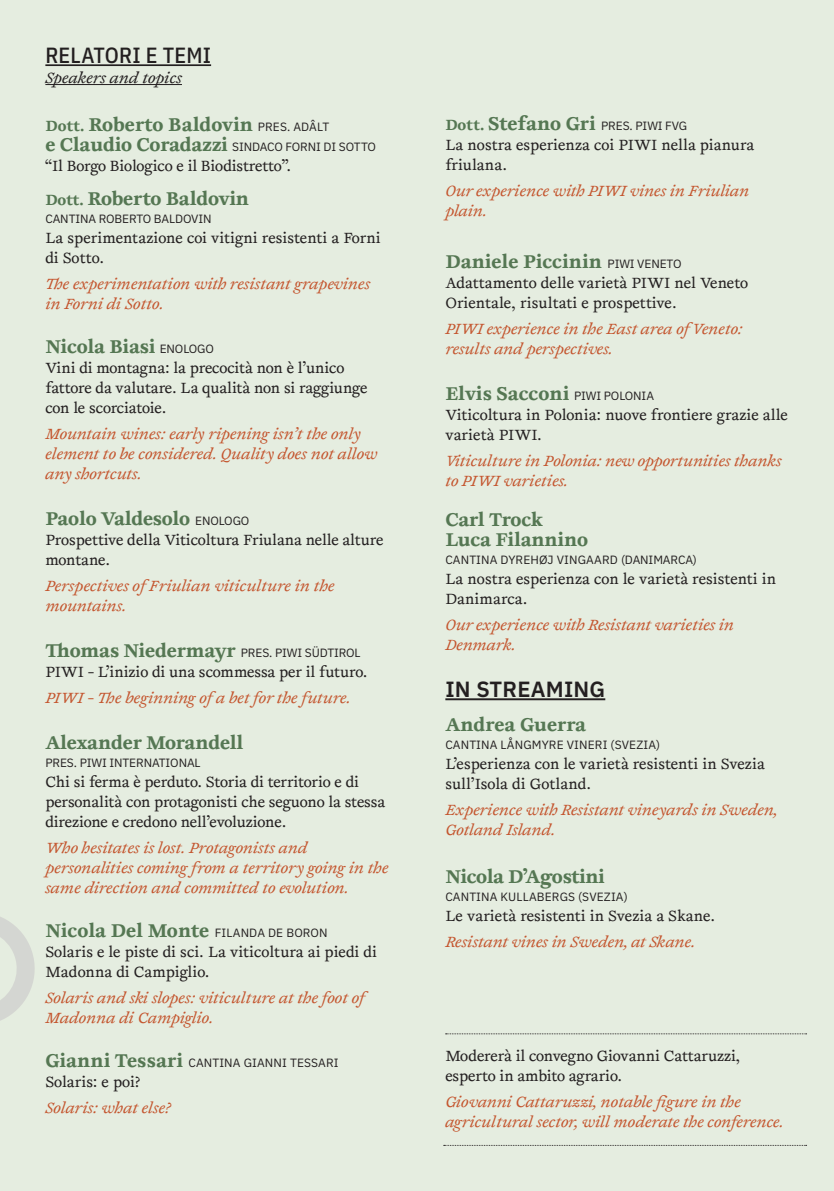
<style>
.page{position:relative;width:834px;height:1191px;background:#fff}
.page>*{position:absolute;margin:0;border:0;box-sizing:border-box;transform-origin:0 0}
.t1{font:500 22px "IBM Plex Sans Cond";letter-spacing:.01em;color:#231f20}
.t2{font:600 22px "IBM Plex Sans";letter-spacing:.01em;color:#231f20}
.t3{font:900 20px/20px "Joly Text";letter-spacing:-.01em;color:#557753}
.t4{font:16px/20px "Joly Text";letter-spacing:-.01em;color:#231f20}
.t5{font:italic 16px/20px "Joly Text";color:#c4562f}
.t6{font:italic 16px "Joly Text";letter-spacing:.005em;color:#231f20}
.t7{font:12px "IBM Plex Sans";letter-spacing:-.01em;color:#231f20}
.t8{font:12px "IBM Plex Sans";letter-spacing:.01em;color:#231f20}
.s1{font-size:16px}
.s2{font-family:"IBM Plex Sans";font-weight:400;font-size:12px;color:#231f20}
.s3{font-family:"Joly Text";font-weight:900;font-size:20px;color:#557753}
.s4{font-family:"Joly Text";font-weight:900;font-size:16px;color:#557753}
</style>
<div class="page">
<div style="left:0;top:0;width:833px;height:1191px;background:#e5ede0"></div>
<svg style="left:0;top:917px;width:35px;height:104px"></svg>
<hr style="left:45px;top:64px;width:166px;height:2px;background:#231f20">
<hr style="left:45px;top:84px;width:137px;height:1px;background:#231f20">
<hr style="left:445px;top:698px;width:160px;height:2px;background:#231f20">
<svg style="left:445px;top:1033px;width:361px;height:1px"></svg>
<svg style="left:443px;top:1145px;width:363px;height:1px"></svg>
<h1 class="t1" style="left:45px;top:38px;width:167px">RELATORI E TEMI</h1>
<p class="t6" style="left:45px;top:65px;width:138px">Speakers and topics</p>
<p class="t3" style="left:45px;top:113px;width:285px"><span class="s1">Dott.</span> Roberto Baldovin <span class="s2">PRES. ADÂLT</span></p>
<p class="t7" style="left:45px;top:137px;width:332px"><span class="s3">e Claudio Coradazzi</span> SINDACO FORNI DI SOTTO</p>
<p class="t4" style="left:45px;top:155px;width:247px">“Il Borgo Biologico e il Biodistretto”.</p>
<p class="t3" style="left:45px;top:187px;width:205px"><span class="s1">Dott.</span> Roberto Baldovin</p>
<p class="t7" style="left:45px;top:209px;width:168px">CANTINA ROBERTO BALDOVIN</p>
<p class="t4" style="left:45px;top:227px;width:337px">La sperimentazione coi vitigni resistenti a Forni di Sotto.</p>
<p class="t5" style="left:45px;top:273px;width:326px">The experimentation with resistant grapevines in Forni di Sotto.</p>
<p class="t3" style="left:45px;top:335px;width:170px">Nicola Biasi <span class="s2">ENOLOGO</span></p>
<p class="t4" style="left:45px;top:357px;width:323px">Vini di montagna: la precocità non è l’unico fattore da valutare. La qualità non si raggiunge con le scorciatoie.</p>
<p class="t5" style="left:45px;top:423px;width:333px">Mountain wines: early ripening isn’t the only element to be considered. Quality does not allow any shortcuts.</p>
<p class="t3" style="left:45px;top:507px;width:205px">Paolo Valdesolo <span class="s2">ENOLOGO</span></p>
<p class="t4" style="left:45px;top:529px;width:339px">Prospettive della Viticoltura Friulana nelle alture montane.</p>
<p class="t5" style="left:45px;top:575px;width:291px">Perspectives of Friulian viticulture in the mountains.</p>
<p class="t7" style="left:45px;top:643px;width:317px"><span class="s3">Thomas Niedermayr</span> PRES. PIWI SÜDTIROL</p>
<p class="t4" style="left:45px;top:661px;width:324px">PIWI - L’inizio di una scommessa per il futuro.</p>
<p class="t5" style="left:45px;top:687px;width:307px">PIWI - The beginning of a bet for the future.</p>
<p class="t3" style="left:45px;top:731px;width:199px">Alexander Morandell</p>
<p class="t7" style="left:45px;top:753px;width:157px">PRES. PIWI INTERNATIONAL</p>
<p class="t4" style="left:45px;top:771px;width:341px">Chi si ferma è perduto. Storia di territorio e di personalità con protagonisti che seguono la stessa direzione e credono nell’evoluzione.</p>
<p class="t5" style="left:45px;top:837px;width:345px">Who hesitates is lost. Protagonists and personalities coming from a territory going in the same direction and committed to evolution.</p>
<p class="t3" style="left:45px;top:919px;width:284px">Nicola Del Monte <span class="s2">FILANDA DE BORON</span></p>
<p class="t4" style="left:45px;top:941px;width:333px">Solaris e le piste di sci. La viticoltura ai piedi di<br>Madonna di Campiglio.</p>
<p class="t5" style="left:45px;top:987px;width:321px">Solaris and ski slopes: viticulture at the foot of<br>Madonna di Campiglio.</p>
<p class="t8" style="left:45px;top:1053px;width:295px"><span class="s3">Gianni Tessari</span> CANTINA GIANNI TESSARI</p>
<p class="t4" style="left:45px;top:1071px;width:97px">Solaris: e poi?</p>
<p class="t5" style="left:45px;top:1097px;width:127px">Solaris: what else?</p>
<p class="t7" style="left:445px;top:117px;width:243px"><span class="s4">Dott.</span> <span class="s3">Stefano Gri</span> PRES. PIWI FVG</p>
<p class="t4" style="left:445px;top:134px;width:310px">La nostra esperienza coi PIWI nella pianura friulana.</p>
<p class="t5" style="left:445px;top:180px;width:305px">Our experience with PIWI vines in Friulian plain.</p>
<p class="t3" style="left:445px;top:250px;width:238px">Daniele Piccinin <span class="s2">PIWI VENETO</span></p>
<p class="t4" style="left:445px;top:272px;width:304px">Adattamento delle varietà PIWI nel Veneto<br>Orientale, risultati e prospettive.</p>
<p class="t5" style="left:445px;top:318px;width:299px">PIWI experience in the East area of Veneto: results and perspectives.</p>
<p class="t3" style="left:445px;top:382px;width:210px">Elvis Sacconi <span class="s2">PIWI POLONIA</span></p>
<p class="t4" style="left:445px;top:404px;width:344px">Viticoltura in Polonia: nuove frontiere grazie alle varietà PIWI.</p>
<p class="t5" style="left:445px;top:450px;width:338px">Viticulture in Polonia: new opportunities thanks to PIWI varieties.</p>
<p class="t3" style="left:445px;top:508px;width:144px">Carl Trock<br>Luca Filannino</p>
<p class="t8" style="left:445px;top:551px;width:253px">CANTINA DYREHØJ VINGAARD (DANIMARCA)</p>
<p class="t4" style="left:445px;top:568px;width:332px">La nostra esperienza con le varietà resistenti in<br>Danimarca.</p>
<p class="t5" style="left:445px;top:614px;width:290px">Our experience with Resistant varieties in<br>Denmark.</p>
<h1 class="t2" style="left:445px;top:671px;width:161px">IN STREAMING</h1>
<p class="t3" style="left:445px;top:712px;width:142px">Andrea Guerra</p>
<p class="t8" style="left:445px;top:735px;width:216px">CANTINA LÅNGMYRE VINERI (SVEZIA)</p>
<p class="t4" style="left:445px;top:752px;width:321px">L’esperienza con le varietà resistenti in Svezia sull’Isola di Gotland.</p>
<p class="t5" style="left:445px;top:798px;width:334px">Experience with Resistant vineyards in Sweden,<br>Gotland Island.</p>
<p class="t3" style="left:445px;top:864px;width:161px">Nicola D’Agostini</p>
<p class="t8" style="left:445px;top:887px;width:184px">CANTINA KULLABERGS (SVEZIA)</p>
<p class="t4" style="left:445px;top:904px;width:271px">Le varietà resistenti in Svezia a Skane.</p>
<p class="t5" style="left:445px;top:930px;width:252px">Resistant vines in Sweden, at Skane.</p>
<p class="t4" style="left:445px;top:1044px;width:297px">Modererà il convegno Giovanni Cattaruzzi, esperto in ambito agrario.</p>
<p class="t5" style="left:445px;top:1090px;width:340px">Giovanni Cattaruzzi, notable figure in the agricultural sector, will moderate the conference.</p>
</div>
